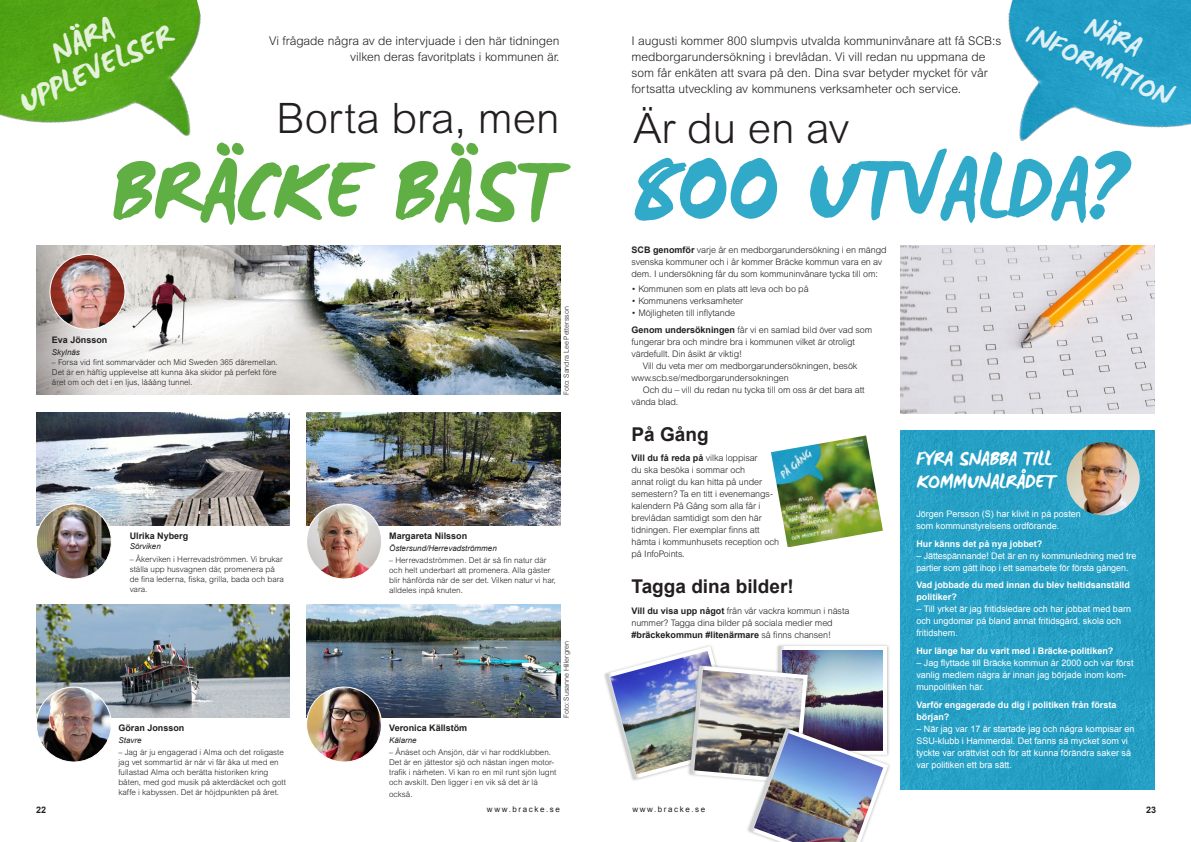
<style>
.page{position:relative;width:1191px;height:842px;background:#fff}
.page>*{position:absolute;margin:0;border:0;box-sizing:border-box;transform-origin:0 0}
.t1{font:700 91.7px "WC Mano Negra Bta";letter-spacing:-.01em;color:#31a9c8}
.t2{font:700 91.7px "WC Mano Negra Bta";letter-spacing:-.01em;color:#5faf45}
.t3{font:300 42px "Arial";color:#231f20}
.t4{font:700 33.3px/32px "WC Mano Negra Bta";color:#fff;text-align:center}
.t5{font:700 29.3px/32px "WC Mano Negra Bta";color:#fff;text-align:center}
.t6{font:700 20.9px/23.4px "WC Mano Negra Bta";letter-spacing:-.01em;color:#fff}
.t7{font:700 19px "Arial";color:#231f20}
.t8{font:300 12px/16px "Arial";color:#231f20;text-align:right}
.t9{font:300 9px/12px "Arial";letter-spacing:-.01em;color:#231f20}
.t10{font:9px/12px "Arial";color:#fff}
.t11{font:700 9px/12px "Arial";color:#fff}
.t12{font:700 9px "Arial";color:#231f20}
.t13{font:300 8px/10px "Arial";color:#231f20}
.t14{font:italic 8px "Arial";color:#231f20}
.t15{font:8px "Arial";letter-spacing:.2em;color:#231f20}
.t16{font:300 7px "Arial";color:#231f20}
.s1{font-weight:700}
</style>
<div class="page">
<img style="left:900px;top:430px;width:255px;height:359px">
<img style="left:36px;top:246px;width:524px;height:149px">
<img style="left:36px;top:604px;width:253px;height:114px">
<img style="left:307px;top:412px;width:253px;height:114px">
<img style="left:36px;top:412px;width:253px;height:114px">
<img style="left:307px;top:604px;width:253px;height:114px">
<img style="left:0;top:0;width:201px;height:136px">
<img style="left:36px;top:504px;width:75px;height:75px;border-radius:37px">
<div style="left:36px;top:504px;width:76px;height:75px;border:1px solid #fff;border-radius:50%"></div>
<img style="left:36px;top:687px;width:75px;height:75px;border-radius:37px">
<div style="left:36px;top:687px;width:76px;height:75px;border:1px solid #fff;border-radius:50%"></div>
<img style="left:307px;top:504px;width:74px;height:75px;border-radius:37px">
<div style="left:306px;top:504px;width:76px;height:75px;border:1px solid #fff;border-radius:50%"></div>
<img style="left:50px;top:254px;width:75px;height:75px;border-radius:37px">
<div style="left:50px;top:254px;width:75px;height:76px;border:1px solid #fff;border-radius:50%"></div>
<img style="left:307px;top:687px;width:74px;height:75px;border-radius:37px">
<div style="left:306px;top:687px;width:76px;height:75px;border:1px solid #fff;border-radius:50%"></div>
<img style="left:1066px;top:442px;width:73px;height:73px;border-radius:37px">
<img style="left:1008px;top:0;width:183px;height:141px">
<img style="left:900px;top:246px;width:255px;height:167px">
<img style="left:771px;top:435px;width:112px;height:112px">
<img style="left:604px;top:645px;width:286px;height:197px">
<h3 class="t5" style="left:1050px;top:-14px;width:159px;rotate:25deg">NÄRA<br>INFORMATION</h3>
<h3 class="t4" style="left:-1px;top:58px;width:168px;rotate:-25deg">NÄRA<br>UPPLEVELSER</h3>
<h3 class="t8" style="left:269px;top:33px;width:292px">Vi frågade några av de intervjuade i den här tidningen vilken deras favoritplats i kommunen är.</h3>
<p class="t8" style="left:631px;top:33px;width:371px;text-align:left">I augusti kommer 800 slumpvis utvalda kommuninvånare att få SCB:s medborgarundersökning i brevlådan. Vi vill redan nu uppmana de som får enkäten att svara på den. Dina svar betyder mycket för vår fortsatta utveckling av kommunens verksamheter och service.</p>
<h2 class="t3" style="left:277px;top:94px;width:284px">Borta bra, men</h2>
<h1 class="t2" style="left:111px;top:130px;width:449px">BRÄCKE BÄST</h1>
<h2 class="t3" style="left:633px;top:104px;width:217px">Är du en av</h2>
<h1 class="t1" style="left:633px;top:128px;width:500px">800 UTVALDA?</h1>
<p class="t12" style="left:52px;top:334px;width:57px">Eva Jönsson</p>
<p class="t14" style="left:52px;top:347px;width:30px">Skylnäs</p>
<p class="t13" style="left:52px;top:357px;width:227px">– Forsa vid fint sommarväder och Mid Sweden 365 däremellan.<br>Det är en häftig upplevelse att kunna åka skidor på perfekt före året om och det i en ljus, lååång tunnel.</p>
<p class="t12" style="left:130px;top:530px;width:60px">Ulrika Nyberg</p>
<p class="t14" style="left:130px;top:541px;width:33px">Sörviken</p>
<p class="t13" style="left:130px;top:554px;width:156px">– Åkerviken i Herrevadströmmen. Vi brukar ställa upp husvagnen där, promenera på de fina lederna, fiska, grilla, bada och bara vara.</p>
<p class="t12" style="left:118px;top:722px;width:68px">Göran Jonsson</p>
<p class="t14" style="left:118px;top:735px;width:25px">Stavre</p>
<p class="t13" style="left:118px;top:747px;width:169px">– Jag är ju engagerad i Alma och det roligaste jag vet sommartid är när vi får åka ut med en fullastad Alma och berätta historiken kring båten, med god musik på akterdäcket och gott kaffe i kabyssen. Det är höjdpunkten på året.</p>
<p class="t16" style="left:562px;top:395px;width:90px;rotate:-90deg">Foto: Sandra Lee Pettersson</p>
<p class="t12" style="left:389px;top:530px;width:80px">Margareta Nilsson</p>
<p class="t14" style="left:389px;top:543px;width:109px">Östersund/Herrevadströmmen</p>
<p class="t13" style="left:389px;top:556px;width:168px">– Herrevadströmmen. Det är så fin natur där och helt underbart att promenera. Alla gäster blir hänförda när de ser det. Vilken natur vi har, alldeles inpå knuten.</p>
<p class="t16" style="left:562px;top:718px;width:78px;rotate:-90deg">Foto: Susanne Hillergren</p>
<p class="t12" style="left:389px;top:722px;width:80px">Veronica Källstöm</p>
<p class="t14" style="left:389px;top:735px;width:29px">Kälarne</p>
<p class="t13" style="left:389px;top:747px;width:169px">– Ånäset och Ansjön, där vi har roddklubben.<br>Det är en jättestor sjö och nästan ingen motor&shy;trafik i närheten. Vi kan ro en mil runt sjön lugnt och avskilt. Den ligger i en vik så det är lä</p>
<p class="t13" style="left:389px;top:789px;width:25px">också.</p>
<p class="t9" style="left:631px;top:244px;width:256px"><span class="s1">SCB genomför</span> varje år en medborgarundersökning i en mängd svenska kommuner och i år kommer Bräcke kommun vara en av dem. I undersökning får du som kommuninvånare tycka till om:</p>
<p class="t9" style="left:631px;top:283px;width:179px">• Kommunen som en plats att leva och bo på</p>
<p class="t9" style="left:631px;top:295px;width:113px">• Kommunens verksamheter</p>
<p class="t9" style="left:631px;top:304px;width:242px;line-height:17.7px">• Möjligheten till inflytande<br><span class="s1">Genom undersökningen</span> får vi en samlad bild över vad som</p>
<p class="t9" style="left:631px;top:336px;width:225px">fungerar bra och mindre bra i kommunen vilket är otroligt värdefullt. Din åsikt är viktig!</p>
<p class="t9" style="left:631px;top:360px;width:227px;text-indent:11px">Vill du veta mer om medborgarundersökningen, besök www.scb.se/medborgarundersokningen</p>
<p class="t9" style="left:631px;top:384px;width:235px;text-indent:11px">Och du – vill du redan nu tycka till om oss är det bara att vända blad.</p>
<h3 class="t7" style="left:631px;top:421px;width:79px">På Gång</h3>
<p class="t9" style="left:631px;top:452px;width:149px"><span class="s1">Vill du få reda på</span> vilka loppisar<br>du ska besöka i sommar och<br>annat roligt du kan hitta på under semestern? Ta en titt i evenemangs&shy;kalendern På Gång som alla får i brevlådan samtidigt som den här tidningen. Fler exemplar finns att hämta i kommunhusets reception och på InfoPoints.</p>
<h3 class="t7" style="left:631px;top:574px;width:164px">Tagga dina bilder!</h3>
<p class="t9" style="left:631px;top:604px;width:219px"><span class="s1">Vill du visa upp något</span> från vår vackra kommun i nästa nummer? Tagga dina bilder på sociala medier med <span class="s1">#bräckekommun #litenärmare</span> så finns chansen!</p>
<h3 class="t6" style="left:916px;top:445px;width:141px">FYRA SNABBA TILL<br>KOMMUNALRÅDET</h3>
<p class="t10" style="left:916px;top:508px;width:166px">Jörgen Persson (S) har klivit in på posten som kommunstyrelsens ordförande.</p>
<p class="t11" style="left:916px;top:538px;width:128px">Hur känns det på nya jobbet?</p>
<p class="t10" style="left:916px;top:549px;width:222px">– Jättespännande! Det är en ny kommunledning med tre partier som gått ihop i ett samarbete för första gången.</p>
<p class="t11" style="left:916px;top:579px;width:215px">Vad jobbade du med innan du blev heltidsanställd politiker?</p>
<p class="t10" style="left:916px;top:603px;width:216px">– Till yrket är jag fritidsledare och har jobbat med barn och ungdomar på bland annat fritidsgård, skola och fritidshem.</p>
<p class="t11" style="left:916px;top:645px;width:199px">Hur länge har du varit med i Bräcke-politiken?</p>
<p class="t10" style="left:916px;top:657px;width:219px">– Jag flyttade till Bräcke kommun år 2000 och var först vanlig medlem några år innan jag började inom kom&shy;munpolitiken här.</p>
<p class="t11" style="left:916px;top:699px;width:202px">Varför engagerade du dig i politiken från första början?</p>
<p class="t10" style="left:916px;top:722px;width:220px">– När jag var 17 år startade jag och några kompisar en SSU-klubb i Hammerdal. Det fanns så mycket som vi tyckte var orättvist och för att kunna förändra saker så var politiken ett bra sätt.</p>
<p class="t12" style="left:36px;top:803px;width:12px">22</p>
<p class="t15" style="left:487px;top:804px;width:74px">www.bracke.se</p>
<p class="t15" style="left:632px;top:804px;width:74px">www.bracke.se</p>
<p class="t12" style="left:1146px;top:803px;width:12px">23</p>
</div>
